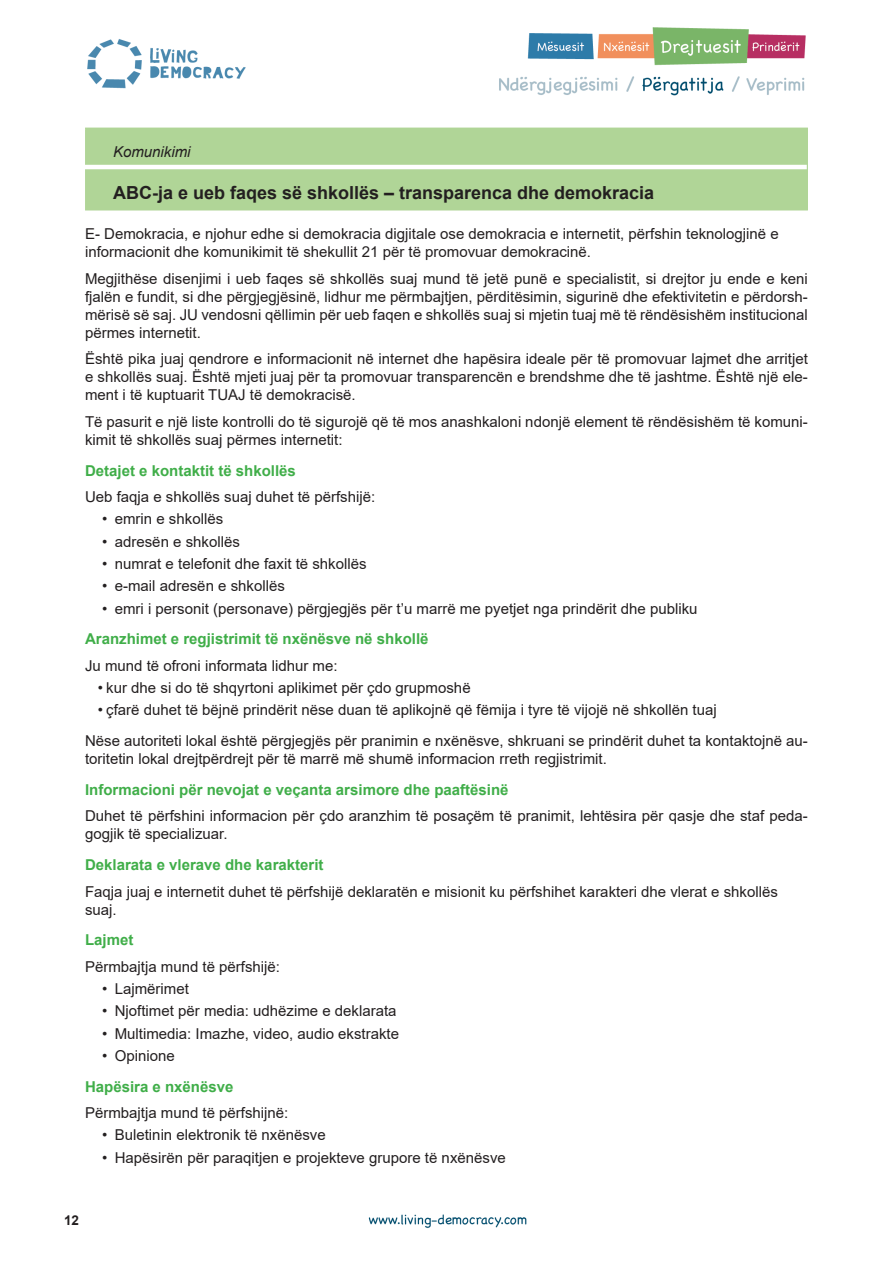
<style>
.page{position:relative;width:893px;height:1263px;background:#fff}
.page>*{position:absolute;margin:0;border:0;box-sizing:border-box;transform-origin:0 0}
.t1{font:700 18px "Arial";color:#231f20}
.t2{font:15px/18px "Arial";color:#231f20}
.t3{font:700 15px "Arial";color:#40ae49}
.t4{font:italic 15px "Arial";color:#231f20}
.t5{font:700 13.5px "Arial";color:#231f20}
</style>
<div class="page">
<img style="left:85px;top:27px;width:723px;height:1201px">
<div style="left:86px;top:128px;width:721px;height:82px;background:#b0d597"></div>
<hr style="left:85px;top:128px;width:723px;height:1px;background:#b0d597">
<hr style="left:85px;top:129px;width:2px;height:80px;background:#b0d597">
<hr style="left:806px;top:129px;width:2px;height:80px;background:#b0d597">
<hr style="left:85px;top:209px;width:723px;height:1px;background:#b0d597">
<hr style="left:84px;top:165px;width:723px;height:4px;background:#fff">
<p class="t4" style="left:113px;top:142px;width:79px">Komunikimi</p>
<p class="t1" style="left:113px;top:180px;width:543px">ABC-ja e ueb faqes së shkollës – transparenca dhe demokracia</p>
<p class="t2" style="left:85px;top:225px;width:695px">E- Demokracia, e njohur edhe si demokracia digjitale ose demokracia e internetit, përfshin teknologjinë e informacionit dhe komunikimit të shekullit 21 për të promovuar demokracinë.</p>
<p class="t2" style="left:85px;top:270px;width:724px;text-align:justify">Megjithëse disenjimi i ueb faqes së shkollës suaj mund të jetë punë e specialistit, si drejtor ju ende e keni fjalën e fundit, si dhe përgjegjësinë, lidhur me përmbajtjen, përditësimin, sigurinë dhe efektivitetin e përdorsh&shy;mërisë së saj. JU vendosni qëllimin për ueb faqen e shkollës suaj si mjetin tuaj më të rëndësishëm institucional përmes internetit.</p>
<p class="t2" style="left:85px;top:350px;width:724px;text-align:justify">Është pika juaj qendrore e informacionit në internet dhe hapësira ideale për të promovuar lajmet dhe arritjet e shkollës suaj. Është mjeti juaj për ta promovuar transparencën e brendshme dhe të jashtme. Është një ele&shy;ment i të kuptuarit TUAJ të demokracisë.</p>
<p class="t2" style="left:85px;top:413px;width:724px">Të pasurit e një liste kontrolli do të sigurojë që të mos anashkaloni ndonjë element të rëndësishëm të komuni&shy;kimit të shkollës suaj përmes internetit:</p>
<p class="t3" style="left:85px;top:460px;width:212px">Detajet e kontaktit të shkollës</p>
<p class="t2" style="left:85px;top:488px;width:292px">Ueb faqja e shkollës suaj duhet të përfshijë:</p>
<p class="t2" style="left:102px;top:510px;width:123px">• emrin e shkollës</p>
<p class="t2" style="left:102px;top:532px;width:139px">• adresën e shkollës</p>
<p class="t2" style="left:102px;top:555px;width:266px">• numrat e telefonit dhe faxit të shkollës</p>
<p class="t2" style="left:102px;top:577px;width:184px">• e-mail adresën e shkollës</p>
<p class="t2" style="left:102px;top:599px;width:597px">• emri i personit (personave) përgjegjës për t’u marrë me pyetjet nga prindërit dhe publiku</p>
<p class="t3" style="left:85px;top:628px;width:345px">Aranzhimet e regjistrimit të nxënësve në shkollë</p>
<p class="t2" style="left:85px;top:656px;width:254px">Ju mund të ofroni informata lidhur me:</p>
<p class="t2" style="left:98px;top:679px;width:374px">• kur dhe si do të shqyrtoni aplikimet për çdo grupmoshë</p>
<p class="t2" style="left:98px;top:701px;width:620px">• çfarë duhet të bëjnë prindërit nëse duan të aplikojnë që fëmija i tyre të vijojë në shkollën tuaj</p>
<p class="t2" style="left:85px;top:732px;width:724px">Nëse autoriteti lokal është përgjegjës për pranimin e nxënësve, shkruani se prindërit duhet ta kontaktojnë au&shy;toritetin lokal drejtpërdrejt për të marrë më shumë informacion rreth regjistrimit.</p>
<p class="t3" style="left:85px;top:779px;width:425px">Informacioni për nevojat e veçanta arsimore dhe paaftësinë</p>
<p class="t2" style="left:85px;top:807px;width:724px">Duhet të përfshini informacion për çdo aranzhim të posaçëm të pranimit, lehtësira për qasje dhe staf peda&shy;gogjik të specializuar.</p>
<p class="t3" style="left:85px;top:854px;width:240px">Deklarata e vlerave dhe karakterit</p>
<p class="t2" style="left:85px;top:882px;width:694px">Faqja juaj e internetit duhet të përfshijë deklaratën e misionit ku përfshihet karakteri dhe vlerat e shkollës suaj.</p>
<p class="t3" style="left:85px;top:929px;width:50px">Lajmet</p>
<p class="t2" style="left:85px;top:957px;width:197px">Përmbajtja mund të përfshijë:</p>
<p class="t2" style="left:102px;top:980px;width:88px">• Lajmërimet</p>
<p class="t2" style="left:102px;top:1002px;width:296px">• Njoftimet për media: udhëzime e deklarata</p>
<p class="t2" style="left:102px;top:1024px;width:299px">• Multimedia: Imazhe, video, audio ekstrakte</p>
<p class="t2" style="left:102px;top:1046px;width:74px">• Opinione</p>
<p class="t3" style="left:85px;top:1076px;width:150px">Hapësira e nxënësve</p>
<p class="t2" style="left:85px;top:1104px;width:205px">Përmbajtja mund të përfshijnë:</p>
<p class="t2" style="left:102px;top:1126px;width:225px">• Buletinin elektronik të nxënësve</p>
<p class="t2" style="left:102px;top:1148px;width:405px">• Hapësirën për paraqitjen e projekteve grupore të nxënësve</p>
<p class="t5" style="left:64px;top:1211px;width:17px">12</p>
</div>
